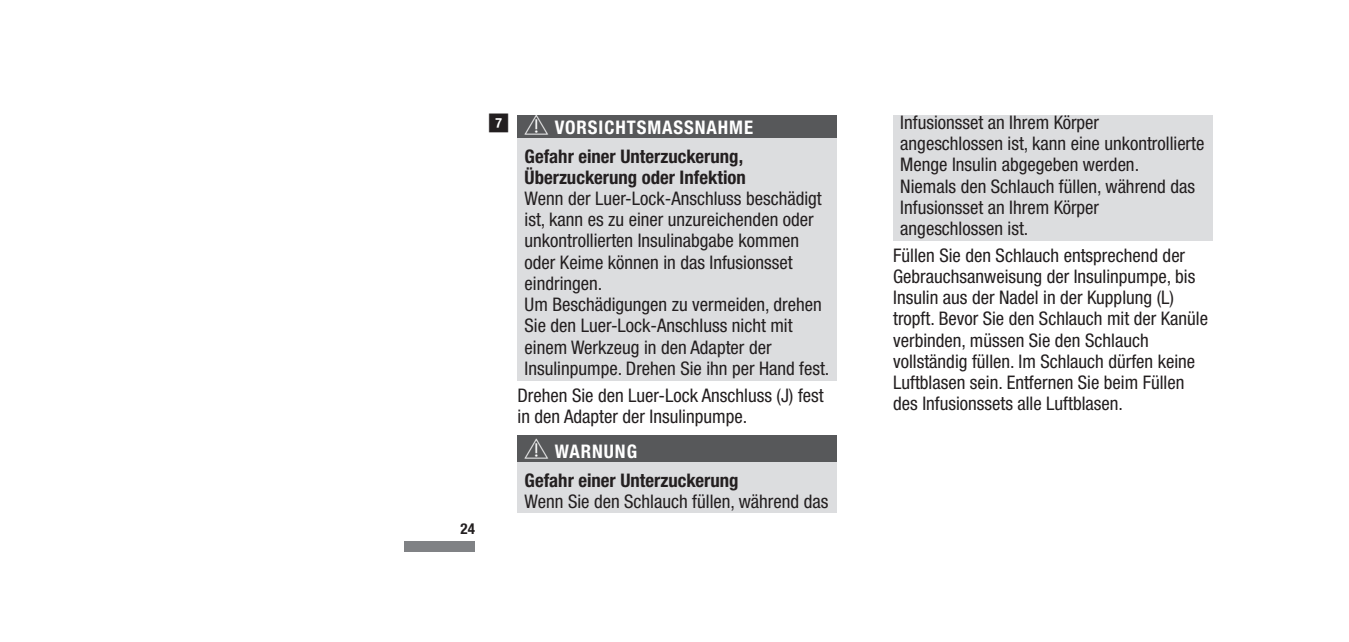
<style>
.page{position:relative;width:1349px;height:642px;background:#fff}
.page>*{position:absolute;margin:0;border:0;box-sizing:border-box;transform-origin:0 0}
.t1{font:19.75px "AIMS Numbers Inverse Bold";color:#231f20}
.t2{font:condensed 18.75px/21.2px "Helvetica Neue LTW1 G";color:#231f20}
.t3{font:700 condensed 18.75px/21.2px "Helvetica Neue LTW1 G";color:#231f20}
.t4{font:700 condensed 18.75px "Helvetica Neue LTW1 G";letter-spacing:.05em;color:#fff}
.t5{font:700 condensed 15px "Helvetica Neue LTW1 G";color:#231f20}
</style>
<div class="page">
<div style="left:404px;top:541px;width:71px;height:10px;background:#808285"></div>
<div style="left:517px;top:115px;width:319px;height:24px;background:#57585a"></div>
<div style="left:517px;top:138px;width:319px;height:51px;background:#dcdddf"></div>
<div style="left:517px;top:177px;width:319px;height:118px;background:#dcdddf"></div>
<div style="left:517px;top:291px;width:319px;height:89px;background:#dcdddf"></div>
<div style="left:517px;top:435px;width:319px;height:28px;background:#57585a"></div>
<div style="left:517px;top:463px;width:319px;height:29px;background:#dcdddf"></div>
<div style="left:517px;top:480px;width:319px;height:33px;background:#dcdddf"></div>
<div style="left:893px;top:115px;width:319px;height:62px;background:#dcdddf"></div>
<div style="left:893px;top:172px;width:319px;height:68px;background:#dcdddf"></div>
<p class="t5" style="left:460px;top:519px;width:16px">24</p>
<p class="t1" style="left:489px;top:113px;width:21px">/</p>
<p class="t4" style="left:554px;top:116px;width:200px">VORSICHTSMASSNAHME</p>
<p class="t3" style="left:524px;top:145px;width:223px">Gefahr einer Unterzuckerung,<br>Überzuckerung oder Infektion</p>
<p class="t2" style="left:524px;top:188px;width:306px">Wenn der Luer-Lock-Anschluss beschädigt ist, kann es zu einer unzureichenden oder unkontrollierten Insulinabgabe kommen oder Keime können in das Infusionsset eindringen.<br>Um Beschädigungen zu vermeiden, drehen Sie den Luer-Lock-Anschluss nicht mit einem Werkzeug in den Adapter der Insulinpumpe. Drehen Sie ihn per Hand fest.</p>
<p class="t2" style="left:517px;top:384px;width:308px">Drehen Sie den Luer-Lock Anschluss (J) fest in den Adapter der Insulinpumpe.</p>
<p class="t4" style="left:554px;top:440px;width:84px">WARNUNG</p>
<p class="t3" style="left:524px;top:469px;width:215px">Gefahr einer Unterzuckerung</p>
<p class="t2" style="left:524px;top:491px;width:305px">Wenn Sie den Schlauch füllen, während das</p>
<p class="t2" style="left:900px;top:112px;width:305px">Infusionsset an Ihrem Körper angeschlossen ist, kann eine unkontrollierte Menge Insulin abgegeben werden.<br>Niemals den Schlauch füllen, während das Infusionsset an Ihrem Körper angeschlossen ist.</p>
<p class="t2" style="left:893px;top:244px;width:316px">Füllen Sie den Schlauch entsprechend der Gebrauchsanweisung der Insulinpumpe, bis Insulin aus der Nadel in der Kupplung (L) tropft. Bevor Sie den Schlauch mit der Kanüle verbinden, müssen Sie den Schlauch vollständig füllen. Im Schlauch dürfen keine Luftblasen sein. Entfernen Sie beim Füllen des Infusionssets alle Luftblasen.</p>
</div>
